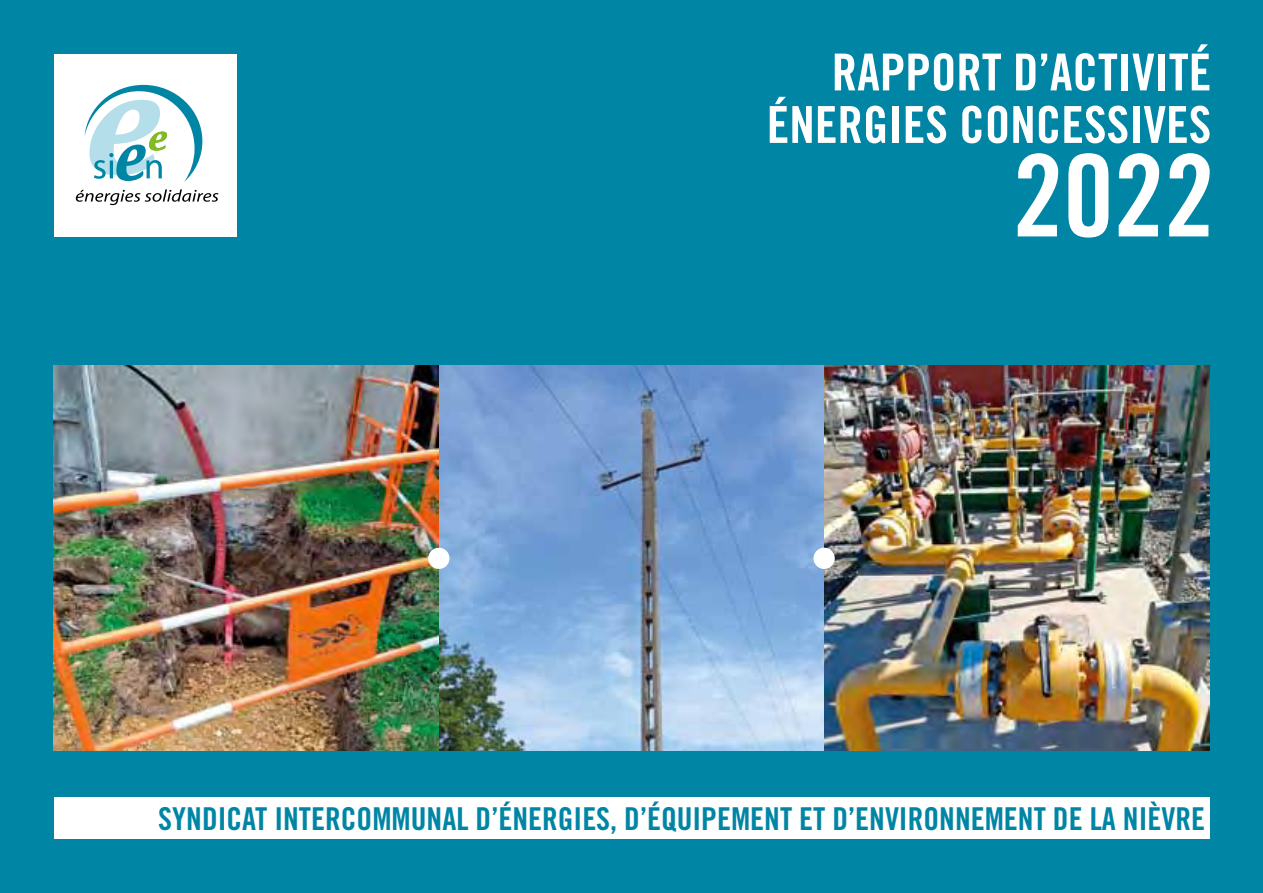
<style>
.page{position:relative;width:1263px;height:893px;background:#0085a5}
.page>*{position:absolute;margin:0;border:0;box-sizing:border-box;transform-origin:0 0}
.t1{font:113.7px "Trade Gothic Bold Cond Twenty";color:#fff}
.t2{font:51px/52.5px "Trade Gothic Bold Cond Twenty";color:#fff;text-align:right}
.t3{font:31.5px "Trade Gothic Bold Cond Twenty";color:#0085a5}
</style>
<div class="page">
<div style="left:54px;top:54px;width:182px;height:182px;background:#fff"></div>
<svg style="left:85px;top:85px;width:117px;height:97px"></svg>
<svg style="left:76px;top:189px;width:142px;height:16px"></svg>
<img style="left:54px;top:366px;width:1155px;height:385px">
<div style="left:813px;top:548px;width:22px;height:21px;background:#fff;border-radius:50%"></div>
<div style="left:428px;top:548px;width:21px;height:21px;background:#fff;border-radius:50%"></div>
<div style="left:54px;top:797px;width:1155px;height:41px;background:#fff"></div>
<h2 class="t2" style="left:767px;top:46px;width:446px">RAPPORT D’ACTIVITÉ<br>ÉNERGIES CONCESSIVES</h2>
<h1 class="t1" style="left:1013px;top:127px;width:203px">2022</h1>
<p class="t3" style="left:158px;top:799px;width:1048px">SYNDICAT INTERCOMMUNAL D’ÉNERGIES, D’ÉQUIPEMENT ET D’ENVIRONNEMENT DE LA NIÈVRE</p>
</div>
